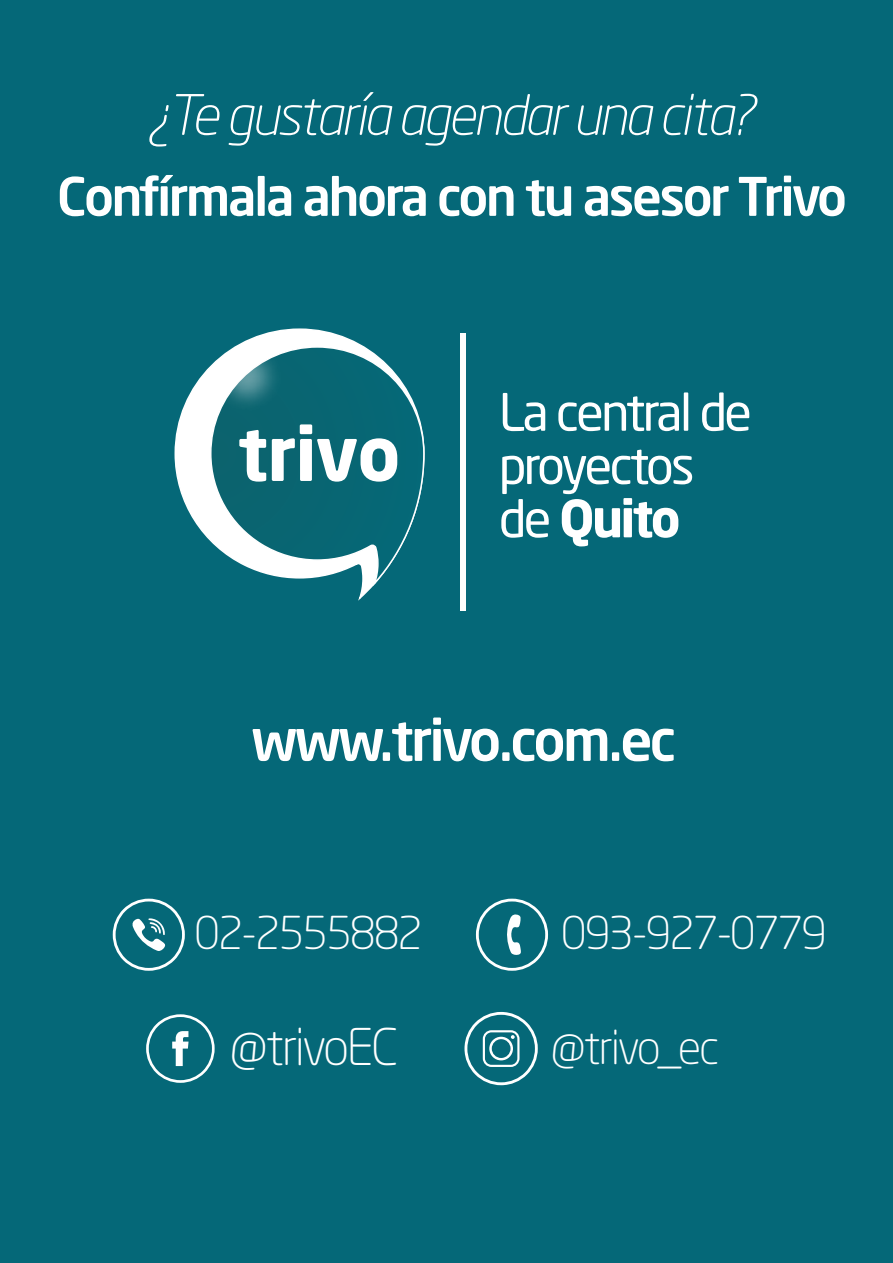
<style>
.page{position:relative;width:893px;height:1263px;background:#056878}
.page>*{position:absolute;margin:0;border:0;box-sizing:border-box;transform-origin:0 0}
.t1{font:500 56.55px "Neo Sans Std";letter-spacing:-.05em;color:#fff}
.t2{font:italic 300 55.05px "Neo Sans Std";letter-spacing:-.05em;color:#fff}
.t3{font:500 52.5px "Neo Sans Std";letter-spacing:-.05em;color:#fff}
.t4{font:51px/53.2px "Neo Sans Std";letter-spacing:-.055em;color:#fff}
.t5{font:300 49.95px "Neo Sans Std";letter-spacing:-.05em;color:#fff}
.t6{font:300 46.05px "Neo Sans Std";letter-spacing:-.05em;color:#fff}
.t7{font:300 44.7px "Neo Sans Std";letter-spacing:-.05em;color:#fff}
.s1{font-weight:700}
</style>
<div class="page">
<div style="left:460px;top:334px;width:6px;height:277px;background:#fdfefd"></div>
<svg style="left:174px;top:444px;width:195px;height:157px"></svg>
<svg style="left:209px;top:329px;width:216px;height:261px"></svg>
<img style="left:175px;top:328px;width:143px;height:120px">
<svg style="left:239px;top:430px;width:27px;height:52px"></svg>
<svg style="left:272px;top:424px;width:125px;height:58px"></svg>
<svg style="left:146px;top:1014px;width:69px;height:69px"></svg>
<svg style="left:113px;top:899px;width:72px;height:72px"></svg>
<svg style="left:476px;top:899px;width:72px;height:72px"></svg>
<svg style="left:464px;top:1012px;width:74px;height:73px"></svg>
<p class="t2" style="left:147px;top:82px;width:610px">¿Te gustaría agendar una cita?</p>
<p class="t3" style="left:57px;top:163px;width:792px">Confírmala ahora con tu asesor Trivo</p>
<p class="t4" style="left:499px;top:385px;width:255px">La central de proyectos de <span class="s1">Quito</span></p>
<p class="t1" style="left:251px;top:704px;width:427px">www.trivo.com.ec</p>
<p class="t7" style="left:194px;top:906px;width:231px">02-2555882</p>
<p class="t7" style="left:561px;top:906px;width:268px">093-927-0779</p>
<p class="t5" style="left:230px;top:1017px;width:169px">@trivoEC</p>
<p class="t6" style="left:551px;top:1019px;width:170px">@trivo_ec</p>
</div>
